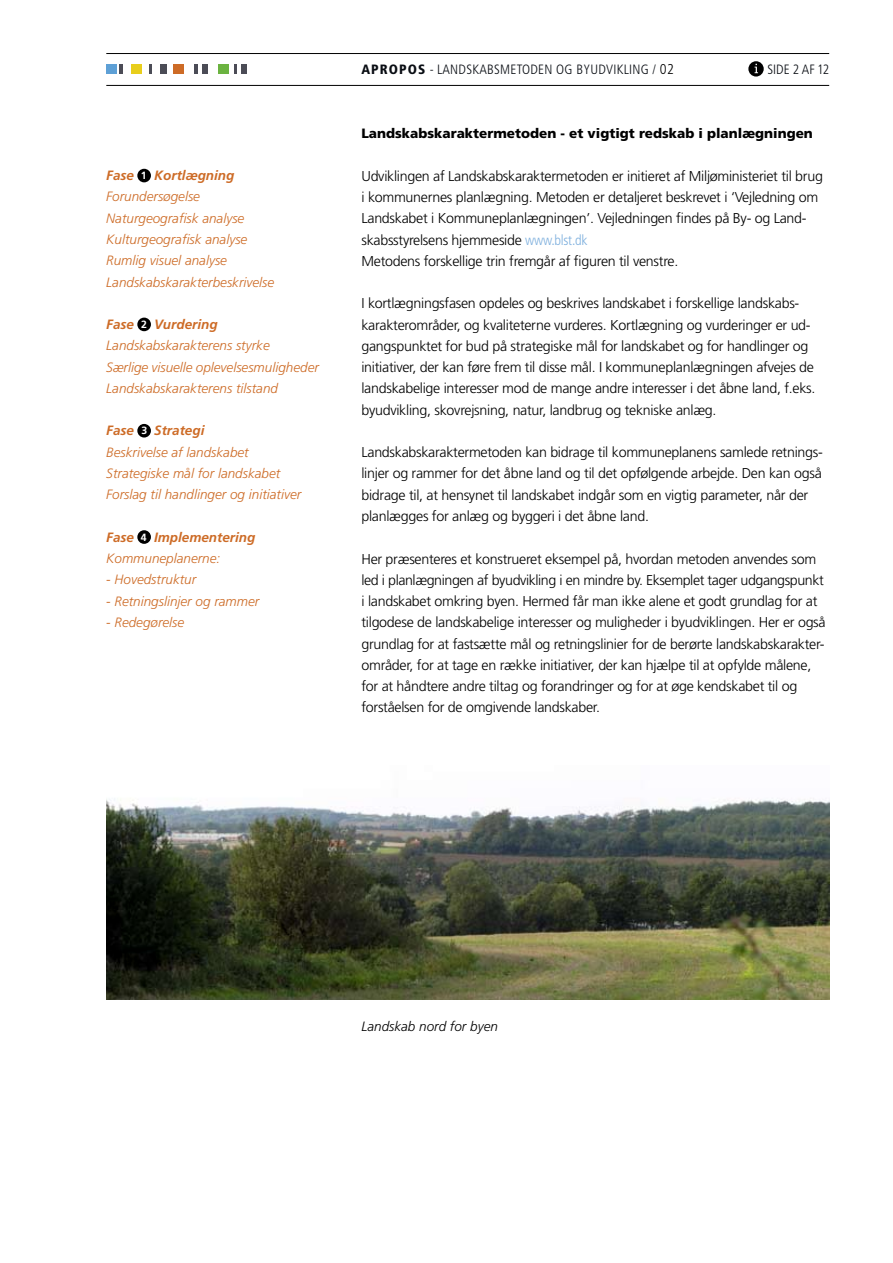
<style>
.page{position:relative;width:893px;height:1263px;background:#fff}
.page>*{position:absolute;margin:0;border:0;box-sizing:border-box;transform-origin:0 0}
.t1{font:300 14.25px/21.3px "Frutiger";letter-spacing:-.02em;color:#000}
.t2{font:italic 300 13.5px/21.3px "Frutiger";color:#cd6b26}
.t3{font:italic 700 13.5px "Frutiger";color:#cd6b26}
.t4{font:900 13.5px "Frutiger";color:#000}
.t5{font:300 condensed 13.5px "Frutiger";letter-spacing:.02em;color:#090d13}
.t6{font:italic 300 13.5px "Frutiger";color:#000}
.t7{font:700 10.5px "Frutiger";color:#fff}
.s1{font-weight:900}
.s2{font-size:14.25px;color:#000}
.s3{font-stretch:condensed;color:#7fb0de}
</style>
<div class="page">
<div style="left:241px;top:64px;width:6px;height:10px;background:#4b4c56"></div>
<svg style="left:235px;top:64px;width:2px;height:10px"></svg>
<div style="left:202px;top:64px;width:5px;height:10px;background:#4b4c56"></div>
<svg style="left:194px;top:64px;width:3px;height:10px"></svg>
<div style="left:160px;top:64px;width:6px;height:10px;background:#4b4c56"></div>
<svg style="left:150px;top:64px;width:2px;height:10px"></svg>
<svg style="left:120px;top:64px;width:3px;height:10px"></svg>
<div style="left:106px;top:64px;width:10px;height:10px;background:#5ea0d6"></div>
<div style="left:219px;top:64px;width:10px;height:10px;background:#6bb340"></div>
<div style="left:173px;top:64px;width:10px;height:10px;background:#cd6b26"></div>
<div style="left:131px;top:64px;width:10px;height:10px;background:#e8ce1c"></div>
<hr style="left:106px;top:85px;width:723px;height:1px;background:#000">
<hr style="left:106px;top:53px;width:723px;height:1px;background:#000">
<svg style="left:748px;top:61px;width:16px;height:16px"></svg>
<svg style="left:755px;top:64px;width:3px;height:9px"></svg>
<img style="left:106px;top:798px;width:723px;height:201px">
<div style="left:137px;top:169px;width:14px;height:13px;background:#000;border-radius:50%"></div>
<div style="left:137px;top:318px;width:14px;height:13px;background:#000;border-radius:50%"></div>
<div style="left:137px;top:424px;width:14px;height:13px;background:#000;border-radius:50%"></div>
<div style="left:137px;top:530px;width:14px;height:14px;background:#000;border-radius:50%"></div>
<p class="t3" style="left:106px;top:168px;width:29px">Fase</p>
<p class="t3" style="left:154px;top:168px;width:82px">Kortlægning</p>
<p class="t2" style="left:106px;top:186px;width:169px">Forundersøgelse<br>Naturgeografisk analyse<br>Kulturgeografisk analyse<br>Rumlig visuel analyse<br>Landskabskarakterbeskrivelse</p>
<p class="t3" style="left:106px;top:316px;width:29px">Fase</p>
<p class="t3" style="left:154px;top:316px;width:65px">Vurdering</p>
<p class="t2" style="left:106px;top:335px;width:214px">Landskabskarakterens styrke<br>Særlige visuelle oplevelsesmuligheder<br>Landskabskarakterens tilstand</p>
<p class="t3" style="left:106px;top:423px;width:29px">Fase</p>
<p class="t3" style="left:154px;top:423px;width:52px">Strategi</p>
<p class="t2" style="left:106px;top:441px;width:197px">Beskrivelse af landskabet<br>Strategiske mål for landskabet<br>Forslag til handlinger og initiativer</p>
<p class="t3" style="left:106px;top:529px;width:29px">Fase</p>
<p class="t3" style="left:154px;top:529px;width:103px">Implementering</p>
<p class="t2" style="left:106px;top:548px;width:116px">Kommuneplanerne:</p>
<p class="t2" style="left:106px;top:569px;width:92px">- Hovedstruktur</p>
<p class="t2" style="left:106px;top:590px;width:155px">- Retningslinjer og rammer</p>
<p class="t2" style="left:106px;top:612px;width:80px">- Redegørelse</p>
<p class="t7" style="left:141px;top:169px;width:7px">1</p>
<p class="t7" style="left:141px;top:318px;width:7px">2</p>
<p class="t7" style="left:141px;top:424px;width:7px">3</p>
<p class="t7" style="left:141px;top:531px;width:7px">4</p>
<p class="t5" style="left:361px;top:62px;width:314px"><span class="s1">APROPOS</span> - LANDSKABSMETODEN OG BYUDVIKLING / <span class="s2">02</span></p>
<p class="t5" style="left:767px;top:62px;width:63px">SIDE 2 AF 12</p>
<p class="t4" style="left:361px;top:125px;width:453px">Landskabskaraktermetoden - et vigtigt redskab i planlægningen</p>
<p class="t1" style="left:361px;top:165px;width:463px">Udviklingen af Landskabskaraktermetoden er initieret af Miljøministeriet til brug i kommunernes planlægning. Metoden er detaljeret beskrevet i ‘Vejledning om Landskabet i Kommuneplanlægningen’. Vejledningen findes på By- og Land&shy;skabsstyrelsens hjemmeside <span class="s3">www.blst.dk<br></span>Metodens forskellige trin fremgår af figuren til venstre.</p>
<p class="t1" style="left:361px;top:293px;width:455px">I kortlægningsfasen opdeles og beskrives landskabet i forskellige landskabs&shy;karakterområder, og kvaliteterne vurderes. Kortlægning og vurderinger er ud&shy;gangspunktet for bud på strategiske mål for landskabet og for handlinger og initiativer, der kan føre frem til disse mål. I kommuneplanlægningen afvejes de landskabelige interesser mod de mange andre interesser i det åbne land, f.eks. byudvikling, skovrejsning, natur, landbrug og tekniske anlæg.</p>
<p class="t1" style="left:361px;top:442px;width:463px">Landskabskaraktermetoden kan bidrage til kommuneplanens samlede retnings&shy;linjer og rammer for det åbne land og til det opfølgende arbejde. Den kan også bidrage til, at hensynet til landskabet indgår som en vigtig parameter, når der planlægges for anlæg og byggeri i det åbne land.</p>
<p class="t1" style="left:361px;top:548px;width:466px">Her præsenteres et konstrueret eksempel på, hvordan metoden anvendes som led i planlægningen af byudvikling i en mindre by. Eksemplet tager udgangspunkt i landskabet omkring byen. Hermed får man ikke alene et godt grundlag for at tilgodese de landskabelige interesser og muligheder i byudviklingen. Her er også grundlag for at fastsætte mål og retningslinier for de berørte landskabskarakter&shy;områder, for at tage en række initiativer, der kan hjælpe til at opfylde målene, for at håndtere andre tiltag og forandringer og for at øge kendskabet til og forståelsen for de omgivende landskaber.</p>
<p class="t6" style="left:361px;top:1019px;width:138px">Landskab nord for byen</p>
</div>
